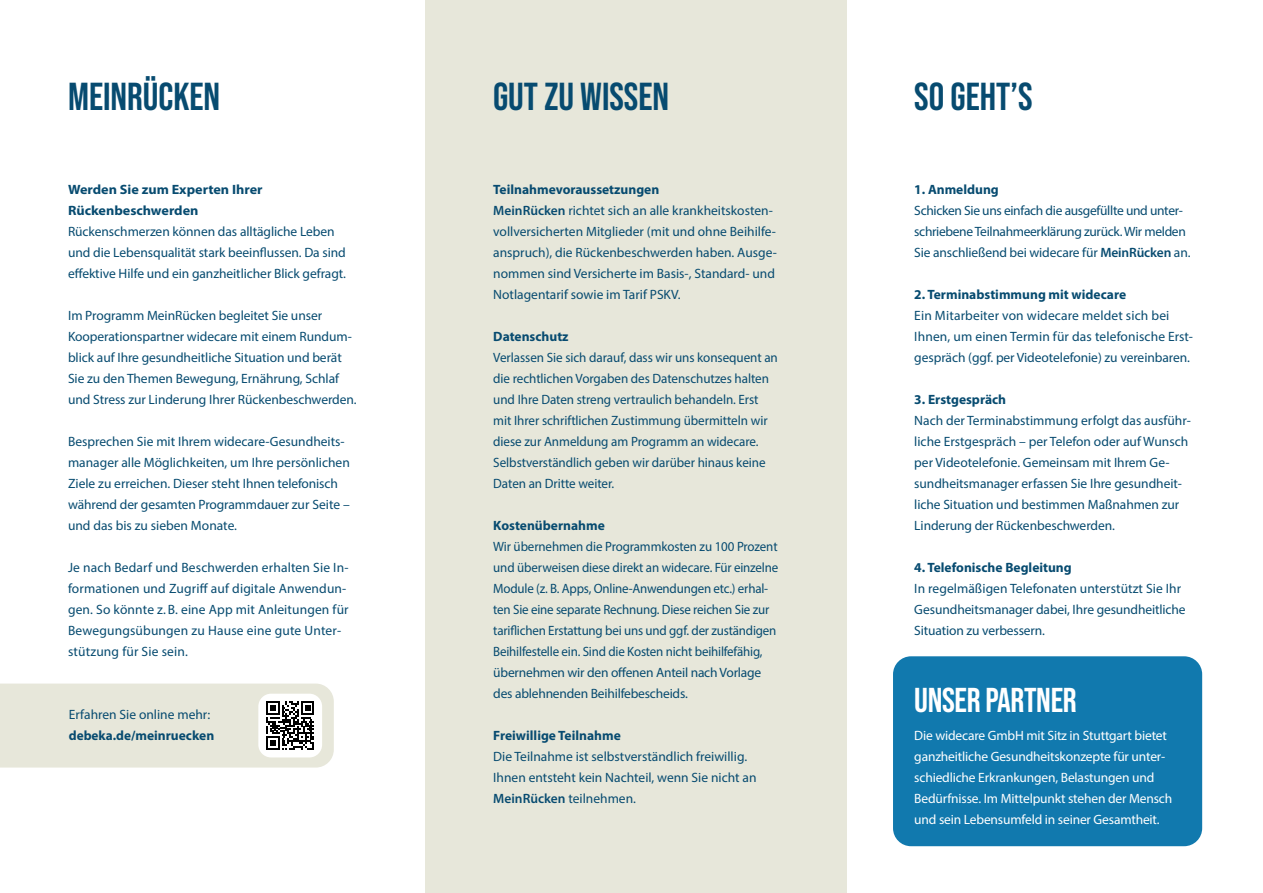
<style>
.page{position:relative;width:1263px;height:893px;background:#fff}
.page>*{position:absolute;margin:0;border:0;box-sizing:border-box;transform-origin:0 0}
.t1{font:700 39px "Bebas Neue Pro";color:#074b70}
.t2{font:700 34.5px "Bebas Neue Pro";letter-spacing:-.01em;color:#fff}
.t3{font:13.5px/21px "Myriad Pro";letter-spacing:-.005em;color:#074b70}
.t4{font:13.5px/21px "Myriad Pro";letter-spacing:-.005em;color:#074b70;scale:.96 1}
.t5{font:13.5px/21px "Myriad Pro";letter-spacing:-.01em;color:#fff}
.t6{font:700 13.5px "Myriad Pro";color:#074b70}
.t7{font:13.5px/21px "Myriad Pro";letter-spacing:-.025em;color:#074b70}
.t8{font:700 13.5px/21px "Myriad Pro";color:#074b70;scale:1.05 1}
.s1{font-weight:700}
.s2{font-weight:600}
</style>
<div class="page">
<div style="left:893px;top:656px;width:309px;height:190px;background:#1179ae;border-radius:18px"></div>
<div style="left:425px;top:0;width:421px;height:893px;background:#e7e7da"></div>
<svg style="left:0;top:684px;width:334px;height:84px;background:#deded3"></svg>
<h1 class="t1" style="left:68px;top:74px;width:154px">MEINRÜCKEN</h1>
<p class="t8" style="left:68px;top:179px;width:187px">Werden Sie zum Experten Ihrer<br>Rückenbeschwerden</p>
<p class="t3" style="left:68px;top:221px;width:279px">Rückenschmerzen können das alltägliche Leben und die Lebensqualität stark beeinflussen. Da sind effektive Hilfe und ein ganzheitlicher Blick gefragt.</p>
<p class="t3" style="left:68px;top:305px;width:290px">Im Programm MeinRücken begleitet Sie unser Kooperationspartner widecare mit einem Rundum&shy;blick auf Ihre gesundheitliche Situation und berät Sie zu den Themen Bewegung, Ernährung, Schlaf und Stress zur Linderung Ihrer Rückenbeschwerden.</p>
<p class="t3" style="left:68px;top:431px;width:283px">Besprechen Sie mit Ihrem widecare-Gesundheits&shy;manager alle Möglichkeiten, um Ihre persönlichen Ziele zu erreichen. Dieser steht Ihnen telefonisch während der gesamten Programmdauer zur Seite – und das bis zu sieben Monate.</p>
<p class="t3" style="left:68px;top:557px;width:282px">Je nach Bedarf und Beschwerden erhalten Sie In&shy;formationen und Zugriff auf digitale Anwendun&shy;gen. So könnte z. B. eine App mit Anleitungen für Bewegungsübungen zu Hause eine gute Unter&shy;stützung für Sie sein.</p>
<p class="t3" style="left:69px;top:704px;width:143px">Erfahren Sie online mehr:</p>
<p class="t6" style="left:69px;top:727px;width:147px">debeka.de/meinruecken</p>
<h1 class="t1" style="left:493px;top:74px;width:178px">GUT ZU WISSEN</h1>
<p class="t3" style="left:493px;top:179px;width:285px"><span class="s1">Teilnahmevoraussetzungen<br></span><span class="s2">MeinRücken</span> richtet sich an alle krankheitskosten&shy;vollversicherten Mitglieder (mit und ohne Beihilfe&shy;anspruch), die Rückenbeschwerden haben. Ausge&shy;nommen sind Versicherte im Basis-, Standard- und Notlagentarif sowie im Tarif PSKV.</p>
<p class="t6" style="left:493px;top:328px;width:77px">Datenschutz</p>
<p class="t3" style="left:493px;top:347px;width:286px">Verlassen Sie sich darauf, dass wir uns konsequent an die rechtlichen Vorgaben des Datenschutzes halten und Ihre Daten streng vertraulich behandeln. Erst mit Ihrer schriftlichen Zustimmung übermitteln wir diese zur Anmeldung am Programm an widecare.<br>Selbstverständlich geben wir darüber hinaus keine Daten an Dritte weiter.</p>
<p class="t6" style="left:493px;top:517px;width:113px">Kostenübernahme</p>
<p class="t4" style="left:493px;top:536px;width:298px">Wir übernehmen die Programmkosten zu 100 Prozent und überweisen diese direkt an widecare. Für einzelne Module (z. B. Apps, Online-Anwendungen etc.) erhal&shy;ten Sie eine separate Rechnung. Diese reichen Sie zur tariflichen Erstattung bei uns und ggf. der zuständigen Beihilfestelle ein. Sind die Kosten nicht beihilfefähig, übernehmen wir den offenen Anteil nach Vorlage des ablehnenden Beihilfebescheids.</p>
<p class="t6" style="left:493px;top:727px;width:129px">Freiwillige Teilnahme</p>
<p class="t3" style="left:493px;top:746px;width:265px">Die Teilnahme ist selbstverständlich freiwillig.<br>Ihnen entsteht kein Nachteil, wenn Sie nicht an<br><span class="s2">MeinRücken</span> teilnehmen.</p>
<h1 class="t1" style="left:914px;top:74px;width:120px">SO GEHT’S</h1>
<p class="t6" style="left:914px;top:181px;width:86px">1. Anmeldung</p>
<p class="t7" style="left:914px;top:200px;width:278px">Schicken Sie uns einfach die ausgefüllte und unter&shy;schriebene Teilnahmeerklärung zurück. Wir melden<br>Sie anschließend bei widecare für <span class="s2">MeinRücken</span> an.</p>
<p class="t6" style="left:914px;top:286px;width:213px">2. Terminabstimmung mit widecare</p>
<p class="t3" style="left:914px;top:305px;width:280px">Ein Mitarbeiter von widecare meldet sich bei<br>Ihnen, um einen Termin für das telefonische Erst&shy;gespräch (ggf. per Videotelefonie) zu vereinbaren.</p>
<p class="t6" style="left:914px;top:391px;width:93px">3. Erstgespräch</p>
<p class="t3" style="left:914px;top:410px;width:278px">Nach der Terminabstimmung erfolgt das ausführ&shy;liche Erstgespräch – per Telefon oder auf Wunsch per Videotelefonie. Gemeinsam mit Ihrem Ge&shy;sundheitsmanager erfassen Sie Ihre gesundheit&shy;liche Situation und bestimmen Maßnahmen zur Linderung der Rückenbeschwerden.</p>
<p class="t6" style="left:914px;top:559px;width:159px">4. Telefonische Begleitung</p>
<p class="t3" style="left:914px;top:578px;width:273px">In regelmäßigen Telefonaten unterstützt Sie Ihr<br>Gesundheitsmanager dabei, Ihre gesundheitliche<br>Situation zu verbessern.</p>
<h2 class="t2" style="left:914px;top:680px;width:164px">UNSER PARTNER</h2>
<p class="t5" style="left:914px;top:725px;width:259px">Die widecare GmbH mit Sitz in Stuttgart bietet ganzheitliche Gesundheitskonzepte für unter&shy;schiedliche Erkrankungen, Belastungen und Bedürfnisse. Im Mittelpunkt stehen der Mensch und sein Lebensumfeld in seiner Gesamtheit.</p>
</div>
